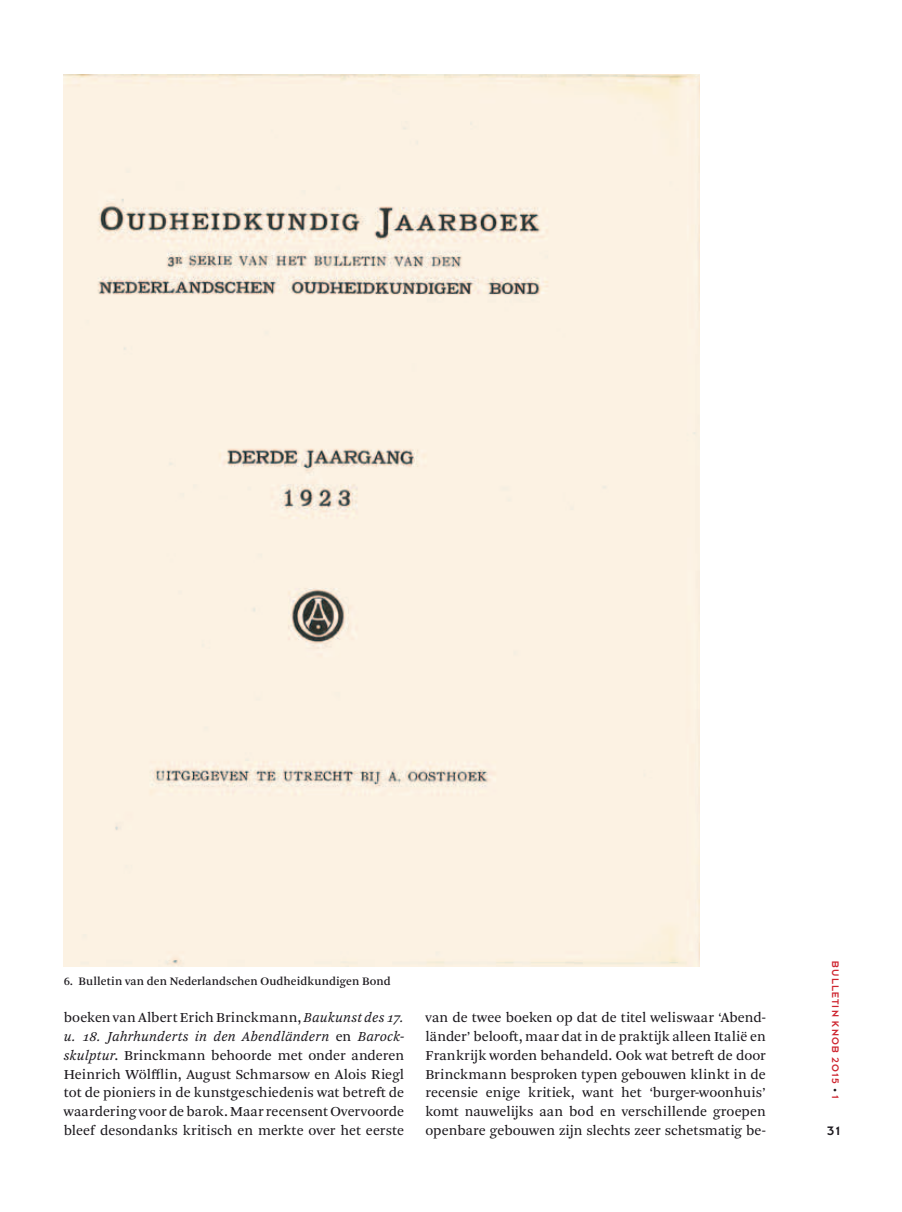
<style>
.page{position:relative;width:902px;height:1212px;background:#fff}
.page>*{position:absolute;margin:0;border:0;box-sizing:border-box;transform-origin:0 0}
.t1{font:14.4px/18.8px "Arnhem Pro Blond";color:#1a171c;text-align:justify}
.t2{font:13.5px "Dessau Pro";color:#1a171c}
.t3{font:12px "Arnhem Pro";letter-spacing:.005em;color:#1a171c}
.t4{font:10.5px "Dessau Pro";letter-spacing:.11em;color:#ce252f}
.s1{font-style:italic}
.s2{font-size:8.25px;color:#1a171c}
</style>
<div class="page">
<div style="left:64px;top:74px;width:635px;height:892px;background:#fcf2e3"></div>
<p class="t3" style="left:64px;top:973px;width:328px">6. Bulletin van den Nederlandschen Oudheidkundigen Bond</p>
<p class="t1" style="left:64px;top:1008px;width:342px">boeken van Albert Erich Brinckmann, <span class="s1">Baukunst des 17. u. 18. Jahrhunderts in den Abendländern</span> en <span class="s1">Barock&shy;skulptur</span>. Brinckmann behoorde met onder anderen Heinrich Wölfflin, August Schmarsow en Alois Riegl tot de pioniers in de kunstgeschiedenis wat betreft de waardering voor de barok. Maar recensent Overvoorde bleef desondanks kritisch en merkte over het eerste</p>
<p class="t1" style="left:425px;top:1008px;width:342px">van de twee boeken op dat de titel weliswaar ‘Abend&shy;länder’ belooft, maar dat in de praktijk alleen Italië en Frankrijk worden behandeld. Ook wat betreft de door Brinckmann besproken typen gebouwen klinkt in de recensie enige kritiek, want het ‘burger-woonhuis’ komt nauwelijks aan bod en verschillende groepen openbare gebouwen zijn slechts zeer schetsmatig be-</p>
<p class="t4" style="left:840px;top:961px;width:139px;rotate:90deg">bulletin knob 2015 <span class="s2">•</span> 1</p>
<p class="t2" style="left:827px;top:1123px;width:15px">31</p>
</div>
